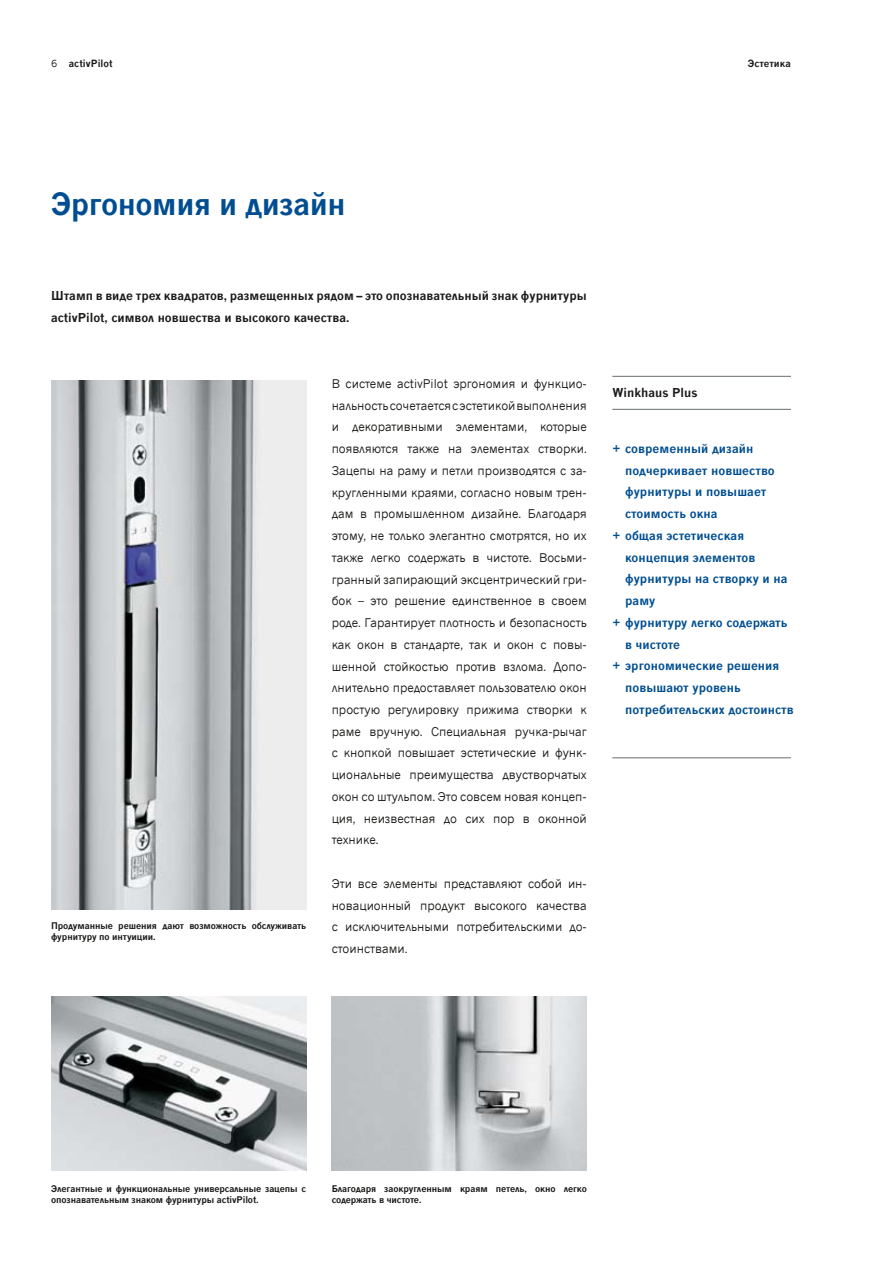
<style>
.page{position:relative;width:893px;height:1263px;background:#fff}
.page>*{position:absolute;margin:0;border:0;box-sizing:border-box;transform-origin:0 0}
.t1{font:700 30px "News Gothic Cyr";letter-spacing:-.015em;color:#004e91}
.t2{font:12px/21.8px "News Gothic Cyr";color:#1a1a18;text-align:justify}
.t3{font:700 12px "News Gothic Cyr";letter-spacing:.005em;color:#004e91}
.t4{font:700 12px/21.8px "News Gothic Cyr";color:#1a1a18}
.t5{font:700 12px "News Gothic CE";letter-spacing:.005em;color:#1a1a18}
.t6{font:700 9.75px "News Gothic CE";letter-spacing:.005em;color:#1a1a18}
.t7{font:700 9.75px "News Gothic Cyr";letter-spacing:.005em;color:#1a1a18}
.t8{font:700 9px/10.8px "News Gothic Cyr";letter-spacing:-.01em;color:#1a1a18}
.s1{font-weight:400}
.s2{font-family:"News Gothic CE"}
</style>
<div class="page">
<hr style="left:612px;top:757px;width:179px;height:1px;background:#666c6e">
<img style="left:51px;top:997px;width:255px;height:173px">
<img style="left:332px;top:997px;width:255px;height:173px">
<img style="left:51px;top:380px;width:255px;height:530px">
<hr style="left:612px;top:376px;width:179px;height:1px;background:#666c6e">
<hr style="left:612px;top:409px;width:179px;height:1px;background:#666c6e">
<p class="t6" style="left:51px;top:58px;width:63px"><span class="s1">6</span> activPilot</p>
<p class="t7" style="left:748px;top:58px;width:45px">Эстетика</p>
<h1 class="t1" style="left:51px;top:186px;width:296px">Эргономия и дизайн</h1>
<p class="t4" style="left:51px;top:285px;width:537px">Штамп в виде трех квадратов, размещенных рядом – это опознавательный знак фурнитуры activPilot, символ новшества и высокого качества.</p>
<p class="t8" style="left:51px;top:920px;width:257px">Продуманные решения дают возможность обслуживать фурнитуру по интуиции.</p>
<p class="t2" style="left:332px;top:372px;width:257px">В системе activPilot эргономия и функцио&shy;нальность cочетается с эстетикой выполнения и декоративными элементами, которые появляются также на элементах створки.<br>Зацепы на раму и петли производятся с за&shy;кругленными краями, согласно новым трен&shy;дам в промышленном дизайне. Благодаря этому, не только элегантно смотрятся, но их также легко содержать в чистоте. Восьми&shy;гранный запирающий эксцентрический гри&shy;бок – это решение единственное в своем роде. Гарантирует плотность и безопасность как окон в стандарте, так и окон с повы&shy;шенной стойкостью против взлома. Допо&shy;лнительно предоставляет пользователю окон простую регулировку прижима створки к раме вручную. Специальная ручка-рычаг с кнопкой повышает эстетические и функ&shy;циональные преимущества двустворчатых окон со штульпом. Это совсем новая концеп&shy;ция, неизвестная до сих пор в оконной технике.</p>
<p class="t2" style="left:332px;top:873px;width:257px">Эти все элементы представляют собой ин&shy;новационный продукт высокого качества с исключительными потребительскими до&shy;стоинствами.</p>
<p class="t5" style="left:612px;top:385px;width:87px">Winkhaus Plus</p>
<p class="t3" style="left:612px;top:441px;width:143px"><span class="s2">+</span> современный дизайн</p>
<p class="t3" style="left:625px;top:463px;width:151px">подчеркивает новшество</p>
<p class="t3" style="left:625px;top:485px;width:143px">фурнитуры и повышает</p>
<p class="t3" style="left:625px;top:506px;width:94px">стоимость окна</p>
<p class="t3" style="left:612px;top:528px;width:133px"><span class="s2">+</span> общая эстетическая</p>
<p class="t3" style="left:625px;top:550px;width:132px">концепция элементов</p>
<p class="t3" style="left:625px;top:572px;width:164px">фурнитуры на створку и на</p>
<p class="t3" style="left:625px;top:593px;width:32px">раму</p>
<p class="t3" style="left:612px;top:615px;width:177px"><span class="s2">+</span> фурнитуру легко содержать</p>
<p class="t3" style="left:625px;top:637px;width:56px">в чистоте</p>
<p class="t3" style="left:612px;top:659px;width:169px"><span class="s2">+</span> эргономические решения</p>
<p class="t3" style="left:625px;top:680px;width:117px">повышают уровень</p>
<p class="t3" style="left:625px;top:702px;width:170px">потребительских достоинств</p>
<p class="t8" style="left:51px;top:1183px;width:257px">Элегантные и функциональные универсальные зацепы с опознавательным знаком фурнитуры activPilot.</p>
<p class="t8" style="left:332px;top:1183px;width:257px">Благодаря заокругленным краям петель, окно легко содержать в чистоте.</p>
</div>
